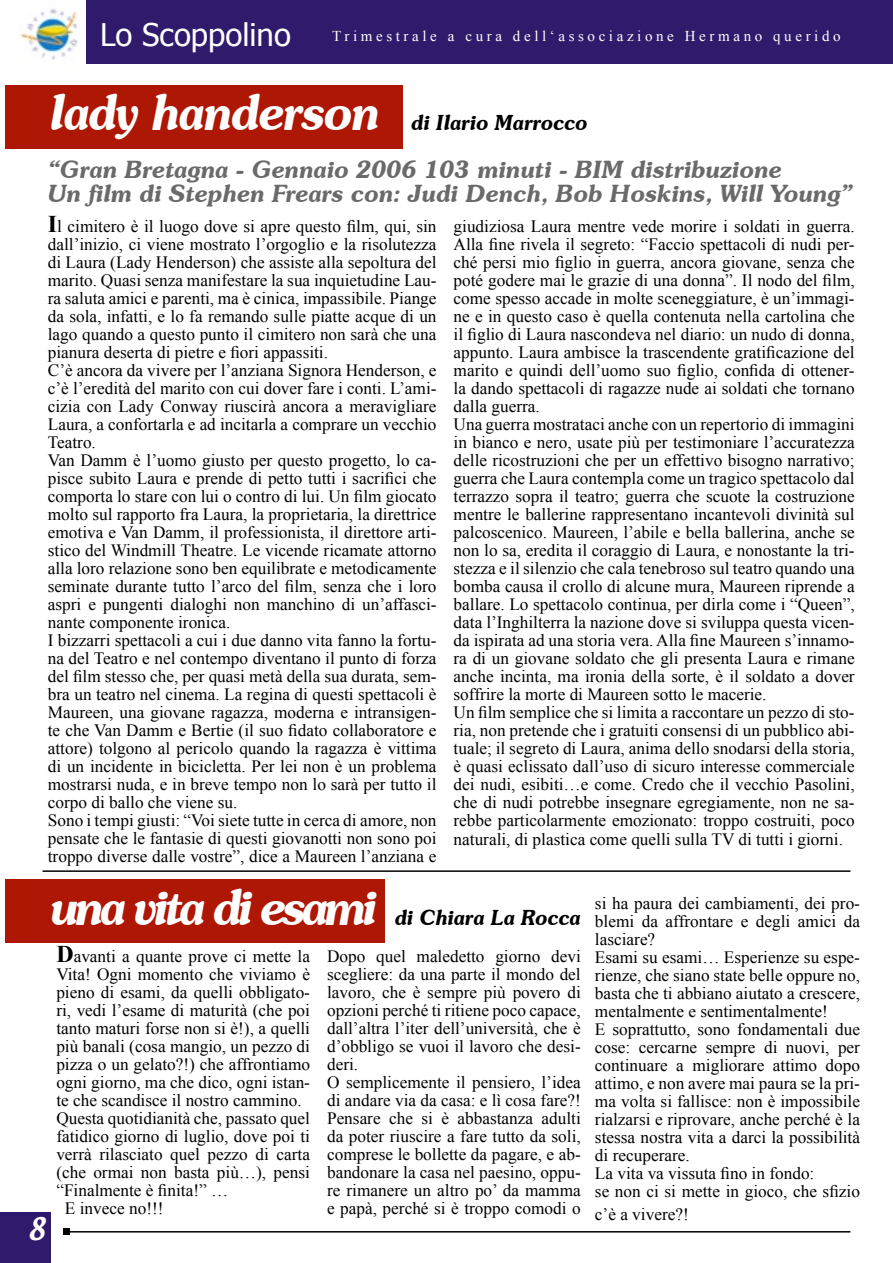
<style>
.page{position:relative;width:893px;height:1263px;background:#fff}
.page>*{position:absolute;margin:0;border:0;box-sizing:border-box;transform-origin:0 0}
.t1{font:italic 600 49.5px "Souvenir IT Cby BT";letter-spacing:-.08em;color:#fff;scale:.96 1}
.t2{font:31.2px "Tahoma";color:#fff}
.t3{font:27px "Textile";color:#fff}
.t4{font:italic 600 24px/24px "Souvenir IT Cby BT";color:#6a6a6a}
.t5{font:italic 600 21px "Souvenir IT Cby BT";color:#000;scale:.96 1}
.t6{font:17.25px/18px "Times New Roman";color:#000}
.t7{font:15px "Times New Roman";letter-spacing:.24em;color:#fff}
.s1{font-size:49.5px;color:#fff}
.s2{font-weight:700;font-size:24px}
</style>
<div class="page">
<div style="left:85px;top:1px;width:807px;height:63px;background:#301a6c"></div>
<img style="left:20px;top:8px;width:58px;height:52px">
<hr style="left:66px;top:1231px;width:784px;height:1px;background:#000">
<svg style="left:63px;top:1229px;width:6px;height:6px"></svg>
<div style="left:0;top:1212px;width:51px;height:51px;background:#301a6c"></div>
<div style="left:5px;top:85px;width:398px;height:63px;background:#ae1704"></div>
<div style="left:5px;top:879px;width:380px;height:63px;background:#ae1704"></div>
<hr style="left:43px;top:870px;width:807px;height:2px;background:#000">
<h2 class="t2" style="left:100px;top:14px;width:192px">Lo Scoppolino</h2>
<p class="t7" style="left:332px;top:26px;width:510px">Trimestrale a cura dell‘associazione Hermano querido</p>
<p class="t5" style="left:50px;top:110px;width:561px"><span class="s1">lady handerson</span> di Ilario Marrocco</p>
<h3 class="t4" style="left:48px;top:157px;width:807px">“Gran Bretagna - Gennaio 2006 103 minuti - BIM distribuzione<br>Un film di Stephen Frears con: Judi Dench, Bob Hoskins, Will Young”</h3>
<p class="t6" style="left:48px;top:217px;width:390px"><span class="s2">I</span>l cimitero è il luogo dove si apre questo film, qui, sin dall’inizio, ci viene mostrato l’orgoglio e la risolutezza di Laura (Lady Henderson) che assiste alla sepoltura del marito. Quasi senza manifestare la sua inquietudine Lau&shy;ra saluta amici e parenti, ma è cinica, impassibile. Piange da sola, infatti, e lo fa remando sulle piatte acque di un lago quando a questo punto il cimitero non sarà che una pianura deserta di pietre e fiori appassiti.<br>C’è ancora da vivere per l’anziana Signora Henderson, e c’è l’eredità del marito con cui dover fare i conti. L’ami&shy;cizia con Lady Conway riuscirà ancora a meravigliare Laura, a confortarla e ad incitarla a comprare un vecchio Teatro.<br>Van Damm è l’uomo giusto per questo progetto, lo ca&shy;pisce subito Laura e prende di petto tutti i sacrifici che comporta lo stare con lui o contro di lui. Un film giocato molto sul rapporto fra Laura, la proprietaria, la direttrice emotiva e Van Damm, il professionista, il direttore arti&shy;stico del Windmill Theatre. Le vicende ricamate attorno alla loro relazione sono ben equilibrate e metodicamente seminate durante tutto l’arco del film, senza che i loro aspri e pungenti dialoghi non manchino di un’affasci&shy;nante componente ironica.<br>I bizzarri spettacoli a cui i due danno vita fanno la fortu&shy;na del Teatro e nel contempo diventano il punto di forza del film stesso che, per quasi metà della sua durata, sem&shy;bra un teatro nel cinema. La regina di questi spettacoli è Maureen, una giovane ragazza, moderna e intransigen&shy;te che Van Damm e Bertie (il suo fidato collaboratore e attore) tolgono al pericolo quando la ragazza è vittima di un incidente in bicicletta. Per lei non è un problema mostrarsi nuda, e in breve tempo non lo sarà per tutto il corpo di ballo che viene su.<br>Sono i tempi giusti: “Voi siete tutte in cerca di amore, non pensate che le fantasie di questi giovanotti non sono poi troppo diverse dalle vostre”, dice a Maureen l’anziana e</p>
<p class="t6" style="left:454px;top:217px;width:403px">giudiziosa Laura mentre vede morire i soldati in guerra.<br>Alla fine rivela il segreto: “Faccio spettacoli di nudi per&shy;ché persi mio figlio in guerra, ancora giovane, senza che poté godere mai le grazie di una donna”. Il nodo del film, come spesso accade in molte sceneggiature, è un’immagi&shy;ne e in questo caso è quella contenuta nella cartolina che il figlio di Laura nascondeva nel diario: un nudo di donna, appunto. Laura ambisce la trascendente gratificazione del marito e quindi dell’uomo suo figlio, confida di ottener&shy;la dando spettacoli di ragazze nude ai soldati che tornano dalla guerra.<br>Una guerra mostrataci anche con un repertorio di immagini in bianco e nero, usate più per testimoniare l’accuratezza delle ricostruzioni che per un effettivo bisogno narrativo; guerra che Laura contempla come un tragico spettacolo dal terrazzo sopra il teatro; guerra che scuote la costruzione mentre le ballerine rappresentano incantevoli divinità sul palcoscenico. Maureen, l’abile e bella ballerina, anche se non lo sa, eredita il coraggio di Laura, e nonostante la tri&shy;stezza e il silenzio che cala tenebroso sul teatro quando una bomba causa il crollo di alcune mura, Maureen riprende a ballare. Lo spettacolo continua, per dirla come i “Queen”, data l’Inghilterra la nazione dove si sviluppa questa vicen&shy;da ispirata ad una storia vera. Alla fine Maureen s’innamo&shy;ra di un giovane soldato che gli presenta Laura e rimane anche incinta, ma ironia della sorte, è il soldato a dover soffrire la morte di Maureen sotto le macerie.<br>Un film semplice che si limita a raccontare un pezzo di sto&shy;ria, non pretende che i gratuiti consensi di un pubblico abi&shy;tuale; il segreto di Laura, anima dello snodarsi della storia, è quasi eclissato dall’uso di sicuro interesse commerciale dei nudi, esibiti…e come. Credo che il vecchio Pasolini, che di nudi potrebbe insegnare egregiamente, non ne sa&shy;rebbe particolarmente emozionato: troppo costruiti, poco naturali, di plastica come quelli sulla TV di tutti i giorni.</p>
<h1 class="t1" style="left:50px;top:875px;width:342px">una vita di esami</h1>
<p class="t5" style="left:395px;top:904px;width:195px">di Chiara La Rocca</p>
<h3 class="t3" style="left:27px;top:1210px;width:20px">8</h3>
<p class="t6" style="left:56px;top:947px;width:255px"><span class="s2">D</span>avanti a quante prove ci mette la</p>
<p class="t6" style="left:56px;top:965px;width:255px">Vita! Ogni momento che viviamo è</p>
<p class="t6" style="left:56px;top:983px;width:255px">pieno di esami, da quelli obbligato-</p>
<p class="t6" style="left:56px;top:1001px;width:255px">ri, vedi l’esame di maturità (che poi</p>
<p class="t6" style="left:56px;top:1019px;width:255px">tanto maturi forse non si è!), a quelli</p>
<p class="t6" style="left:56px;top:1037px;width:255px">più banali (cosa mangio, un pezzo di</p>
<p class="t6" style="left:56px;top:1055px;width:255px">pizza o un gelato?!) che affrontiamo</p>
<p class="t6" style="left:56px;top:1073px;width:255px">ogni giorno, ma che dico, ogni istan-</p>
<p class="t6" style="left:56px;top:1091px;width:247px">te che scandisce il nostro cammino.</p>
<p class="t6" style="left:56px;top:1109px;width:255px">Questa quotidianità che, passato quel</p>
<p class="t6" style="left:56px;top:1127px;width:255px">fatidico giorno di luglio, dove poi ti</p>
<p class="t6" style="left:56px;top:1145px;width:255px">verrà rilasciato quel pezzo di carta</p>
<p class="t6" style="left:56px;top:1163px;width:255px">(che ormai non basta più…), pensi</p>
<p class="t6" style="left:56px;top:1181px;width:173px">“Finalmente è finita!” …</p>
<p class="t6" style="left:65px;top:1199px;width:100px">E invece no!!!</p>
<p class="t6" style="left:327px;top:947px;width:255px">Dopo quel maledetto giorno devi scegliere: da una parte il mondo del lavoro, che è sempre più povero di opzioni perché ti ritiene poco capace, dall’altra l’iter dell’università, che è d’obbligo se vuoi il lavoro che desi&shy;deri.<br>O semplicemente il pensiero, l’idea di andare via da casa: e lì cosa fare?!<br>Pensare che si è abbastanza adulti da poter riuscire a fare tutto da soli, comprese le bollette da pagare, e ab&shy;bandonare la casa nel paesino, oppu&shy;re rimanere un altro po’ da mamma e papà, perché si è troppo comodi o</p>
<p class="t6" style="left:595px;top:894px;width:267px">si ha paura dei cambiamenti, dei pro&shy;blemi da affrontare e degli amici da lasciare?<br>Esami su esami… Esperienze su espe&shy;rienze, che siano state belle oppure no, basta che ti abbiano aiutato a crescere, mentalmente e sentimentalmente!<br>E soprattutto, sono fondamentali due cose: cercarne sempre di nuovi, per continuare a migliorare attimo dopo attimo, e non avere mai paura se la pri&shy;ma volta si fallisce: non è impossibile rialzarsi e riprovare, anche perché è la stessa nostra vita a darci la possibilità di recuperare.<br>La vita va vissuta fino in fondo:<br>se non ci si mette in gioco, che sfizio</p>
<p class="t6" style="left:595px;top:1205px;width:95px">c’è a vivere?!</p>
</div>
